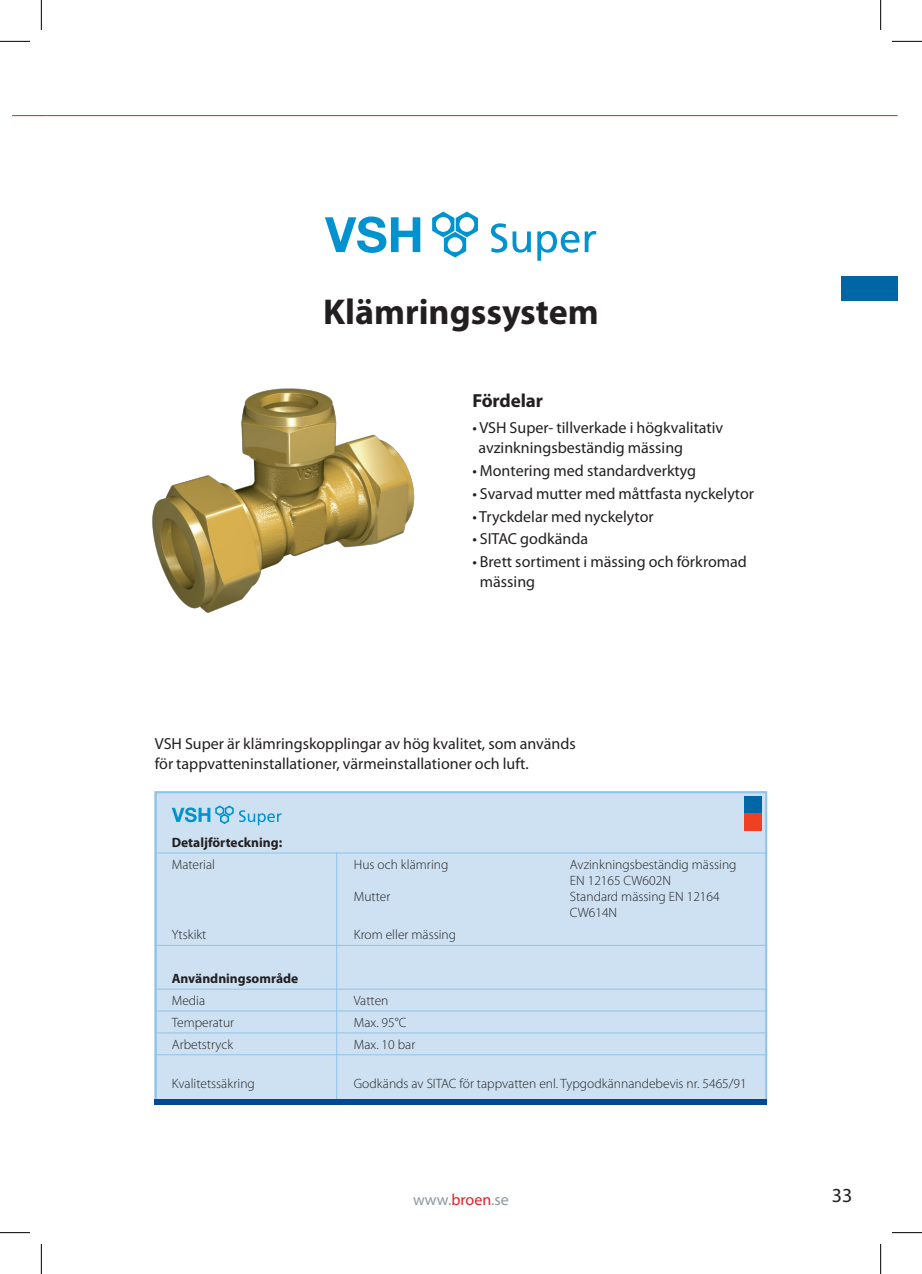
<style>
.page{position:relative;width:922px;height:1274px;background:#fff}
.page>*{position:absolute;margin:0;border:0;box-sizing:border-box;transform-origin:0 0}
.t1{font:700 36px "Myriad Pro";color:#231f20}
.t2{font:20px "Myriad Pro";color:#231f20}
.t3{font:700 19px "Myriad Pro";letter-spacing:-.005em;color:#231f20}
.t4{font:16px/20px "Myriad Pro";color:#231f20}
.t5{font:16px "Myriad Pro";color:#8b98a0}
.t6{font:300 13.6px/16.2px "Myriad Pro";color:#231f20}
.t7{font:700 13.6px "Myriad Pro";color:#231f20}
.s1{color:#e41f25}
</style>
<div class="page">
<svg style="left:13px;top:115px;width:28px;height:1px"></svg>
<hr style="left:41px;top:115px;width:856px;height:1px;background:#e41f25">
<div style="left:841px;top:277px;width:56px;height:24px;background:#0166a5"></div>
<svg style="left:432px;top:211px;width:46px;height:46px"></svg>
<svg style="left:325px;top:216px;width:95px;height:37px"></svg>
<svg style="left:491px;top:223px;width:40px;height:30px"></svg>
<svg style="left:537px;top:231px;width:42px;height:30px"></svg>
<svg style="left:585px;top:231px;width:11px;height:21px"></svg>
<img style="left:152px;top:388px;width:263px;height:225px">
<div style="left:155px;top:791px;width:612px;height:310px;background:#cde1f2"></div>
<hr style="left:155px;top:852px;width:612px;height:1px;background:#8fc3e9">
<hr style="left:155px;top:944px;width:612px;height:1px;background:#8fc3e9">
<hr style="left:155px;top:988px;width:612px;height:1px;background:#8fc3e9">
<hr style="left:155px;top:1010px;width:612px;height:1px;background:#8fc3e9">
<hr style="left:155px;top:1032px;width:612px;height:1px;background:#8fc3e9">
<hr style="left:155px;top:1054px;width:612px;height:1px;background:#8fc3e9">
<hr style="left:336px;top:852px;width:1px;height:249px;background:#8fc3e9">
<div style="left:744px;top:796px;width:17px;height:17px;background:#0166a5"></div>
<div style="left:155px;top:1098px;width:612px;height:6px;background:#014990"></div>
<div style="left:744px;top:813px;width:17px;height:18px;background:#ef4022"></div>
<svg style="left:172px;top:805px;width:110px;height:20px"></svg>
<hr style="left:0;top:41px;width:30px;height:1px;background:#000">
<hr style="left:892px;top:41px;width:30px;height:1px;background:#000">
<hr style="left:0;top:1232px;width:30px;height:1px;background:#000">
<hr style="left:892px;top:1232px;width:30px;height:1px;background:#000">
<hr style="left:41px;top:0;width:1px;height:30px;background:#000">
<hr style="left:41px;top:1243px;width:1px;height:30px;background:#000">
<hr style="left:880px;top:0;width:1px;height:30px;background:#000">
<hr style="left:880px;top:1243px;width:1px;height:30px;background:#000">
<h1 class="t1" style="left:323px;top:288px;width:277px">Klämringssystem</h1>
<p class="t3" style="left:472px;top:388px;width:72px">Fördelar</p>
<p class="t4" style="left:478px;top:417px;width:246px;text-indent:-6px">• VSH Super- tillverkade i högkvalitativ avzinkningsbeständig mässing</p>
<p class="t4" style="left:472px;top:460px;width:225px">• Montering med standardverktyg</p>
<p class="t4" style="left:472px;top:483px;width:283px">• Svarvad mutter med måttfasta nyckelytor</p>
<p class="t4" style="left:472px;top:506px;width:183px">• Tryckdelar med nyckelytor</p>
<p class="t4" style="left:472px;top:528px;width:117px">• SITAC godkända</p>
<p class="t4" style="left:480px;top:551px;width:269px;text-indent:-8px">• Brett sortiment i mässing och förkromad mässing</p>
<p class="t4" style="left:155px;top:733px;width:422px">VSH Super är klämringskopplingar av hög kvalitet, som används för tappvatteninstallationer, värmeinstallationer och luft.</p>
<p class="t7" style="left:172px;top:833px;width:112px">Detaljförteckning:</p>
<p class="t6" style="left:172px;top:855px;width:45px">Material</p>
<p class="t6" style="left:354px;top:855px;width:96px">Hus och klämring</p>
<p class="t6" style="left:570px;top:855px;width:168px">Avzinkningsbeständig mässing<br>EN 12165 CW602N</p>
<p class="t6" style="left:354px;top:888px;width:38px">Mutter</p>
<p class="t6" style="left:570px;top:888px;width:151px">Standard mässing EN 12164<br>CW614N</p>
<p class="t6" style="left:172px;top:926px;width:36px">Ytskikt</p>
<p class="t6" style="left:354px;top:926px;width:104px">Krom eller mässing</p>
<p class="t7" style="left:172px;top:969px;width:128px">Användningsområde</p>
<p class="t6" style="left:172px;top:991px;width:35px">Media</p>
<p class="t6" style="left:354px;top:991px;width:36px">Vatten</p>
<p class="t6" style="left:172px;top:1013px;width:64px">Temperatur</p>
<p class="t6" style="left:354px;top:1013px;width:54px">Max. 95°C</p>
<p class="t6" style="left:172px;top:1035px;width:63px">Arbetstryck</p>
<p class="t6" style="left:354px;top:1035px;width:63px">Max. 10 bar</p>
<p class="t6" style="left:172px;top:1075px;width:85px">Kvalitetssäkring</p>
<p class="t6" style="left:354px;top:1075px;width:394px">Godkänds av SITAC för tappvatten enl. Typgodkännandebevis nr. 5465/91</p>
<p class="t5" style="left:413px;top:1189px;width:97px">www.<span class="s1">broen</span>.se</p>
<p class="t2" style="left:832px;top:1182px;width:22px">33</p>
</div>
